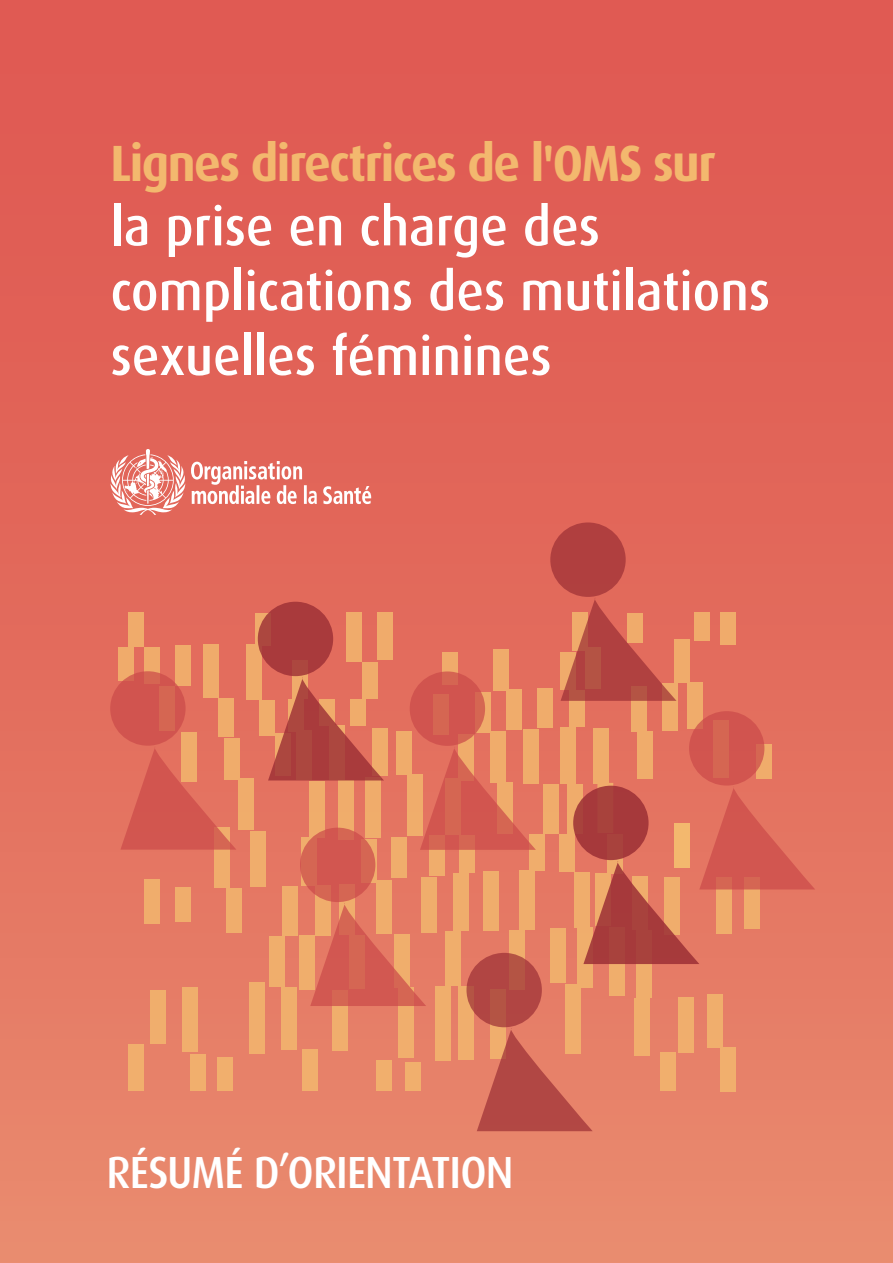
<style>
.page{position:relative;width:893px;height:1263px;background:#fff}
.page>*{position:absolute;margin:0;border:0;box-sizing:border-box;transform-origin:0 0}
.jw_body{font:500 54px/64.8px "Dax Pro";color:#fff;scale:.95 1}
.jw_body-2{font:700 51px "Dax Pro";letter-spacing:-.03em;color:#f3b86e;scale:.95 1}
.jw_body-3{font:500 45px "Dax Pro";letter-spacing:-.025em;color:#fff;scale:.95 1}
</style>
<div class="page">
<div style="left:0;top:0;width:893px;height:1263px;background:linear-gradient(to bottom,#de544f,#e8886d)"></div>
<svg style="left:756px;top:743px;width:16px;height:35px"></svg>
<div style="left:144px;top:879px;width:16px;height:45px;background:#f0ad6c"></div>
<div style="left:175px;top:887px;width:16px;height:35px;background:#f0ad6c"></div>
<div style="left:226px;top:888px;width:16px;height:44px;background:#f0ad6c"></div>
<div style="left:283px;top:886px;width:15px;height:50px;background:#f0ad6c"></div>
<svg style="left:315px;top:895px;width:16px;height:8px"></svg>
<svg style="left:339px;top:898px;width:16px;height:5px"></svg>
<div style="left:376px;top:880px;width:16px;height:54px;background:#f0ad6c"></div>
<div style="left:421px;top:877px;width:16px;height:56px;background:#f0ad6c"></div>
<div style="left:453px;top:873px;width:16px;height:58px;background:#f0ad6c"></div>
<div style="left:483px;top:871px;width:16px;height:59px;background:#f0ad6c"></div>
<div style="left:519px;top:870px;width:16px;height:59px;background:#f0ad6c"></div>
<div style="left:574px;top:872px;width:16px;height:55px;background:#f0ad6c"></div>
<div style="left:238px;top:778px;width:16px;height:51px;background:#f0ac6b"></div>
<div style="left:309px;top:781px;width:16px;height:56px;background:#f0ac6b"></div>
<div style="left:338px;top:780px;width:16px;height:59px;background:#f0ac6b"></div>
<div style="left:365px;top:777px;width:16px;height:61px;background:#f0ac6b"></div>
<div style="left:407px;top:774px;width:16px;height:62px;background:#f0ac6b"></div>
<div style="left:543px;top:784px;width:15px;height:50px;background:#f0ac6b"></div>
<div style="left:567px;top:784px;width:16px;height:49px;background:#f0ac6b"></div>
<div style="left:214px;top:827px;width:16px;height:61px;background:#f0ad6c"></div>
<div style="left:250px;top:831px;width:16px;height:56px;background:#f0ad6c"></div>
<svg style="left:301px;top:837px;width:11px;height:48px"></svg>
<svg style="left:365px;top:839px;width:12px;height:44px"></svg>
<div style="left:391px;top:837px;width:16px;height:40px;background:#f0ad6c"></div>
<div style="left:429px;top:835px;width:16px;height:41px;background:#f0ad6c"></div>
<div style="left:459px;top:835px;width:16px;height:37px;background:#f0ad6c"></div>
<div style="left:529px;top:834px;width:16px;height:36px;background:#f0ad6c"></div>
<div style="left:559px;top:834px;width:16px;height:37px;background:#f0ad6c"></div>
<div style="left:269px;top:936px;width:16px;height:51px;background:#f0ae6c"></div>
<div style="left:299px;top:935px;width:16px;height:55px;background:#f0ae6c"></div>
<div style="left:445px;top:931px;width:16px;height:55px;background:#f0ae6c"></div>
<div style="left:509px;top:930px;width:16px;height:60px;background:#f0ae6c"></div>
<div style="left:550px;top:928px;width:16px;height:55px;background:#f0ae6c"></div>
<div style="left:577px;top:927px;width:16px;height:61px;background:#f0ae6c"></div>
<div style="left:609px;top:927px;width:16px;height:68px;background:#f0ae6c"></div>
<div style="left:636px;top:931px;width:16px;height:67px;background:#f0ae6c"></div>
<div style="left:150px;top:990px;width:16px;height:54px;background:#f0ae6c"></div>
<div style="left:182px;top:987px;width:16px;height:64px;background:#f0ae6c"></div>
<div style="left:249px;top:982px;width:16px;height:72px;background:#f0ae6c"></div>
<div style="left:281px;top:987px;width:16px;height:62px;background:#f0ae6c"></div>
<div style="left:332px;top:990px;width:16px;height:60px;background:#f0ae6d"></div>
<div style="left:398px;top:987px;width:16px;height:71px;background:#f0ae6d"></div>
<div style="left:435px;top:986px;width:16px;height:74px;background:#f0ae6d"></div>
<div style="left:458px;top:986px;width:16px;height:74px;background:#f0ae6d"></div>
<svg style="left:490px;top:1025px;width:16px;height:3px"></svg>
<div style="left:565px;top:984px;width:16px;height:70px;background:#f0ae6c"></div>
<div style="left:678px;top:997px;width:16px;height:56px;background:#f0ae6d"></div>
<div style="left:707px;top:994px;width:15px;height:54px;background:#f0ae6d"></div>
<div style="left:634px;top:998px;width:16px;height:57px;background:#f0ae6d"></div>
<div style="left:219px;top:698px;width:15px;height:39px;background:#f0ac6b"></div>
<div style="left:259px;top:700px;width:16px;height:36px;background:#f0ac6b"></div>
<div style="left:475px;top:692px;width:16px;height:40px;background:#f0ac6b"></div>
<div style="left:506px;top:690px;width:16px;height:40px;background:#f0ac6b"></div>
<div style="left:537px;top:688px;width:16px;height:40px;background:#f0ac6b"></div>
<div style="left:569px;top:690px;width:15px;height:37px;background:#f0ac6b"></div>
<div style="left:631px;top:686px;width:16px;height:45px;background:#f0ac6b"></div>
<div style="left:662px;top:684px;width:16px;height:47px;background:#f0ac6b"></div>
<div style="left:687px;top:683px;width:16px;height:46px;background:#f0ac6b"></div>
<div style="left:181px;top:733px;width:16px;height:49px;background:#f0ac6b"></div>
<div style="left:224px;top:738px;width:16px;height:41px;background:#f0ac6b"></div>
<div style="left:372px;top:729px;width:16px;height:47px;background:#f0ac6b"></div>
<div style="left:396px;top:731px;width:16px;height:43px;background:#f0ac6b"></div>
<div style="left:458px;top:734px;width:16px;height:46px;background:#f0ac6b"></div>
<div style="left:490px;top:731px;width:16px;height:51px;background:#f0ac6b"></div>
<div style="left:523px;top:729px;width:16px;height:54px;background:#f0ac6b"></div>
<div style="left:560px;top:727px;width:16px;height:56px;background:#f0ac6b"></div>
<div style="left:593px;top:728px;width:16px;height:55px;background:#f0ac6b"></div>
<div style="left:637px;top:731px;width:16px;height:48px;background:#f0ac6b"></div>
<svg style="left:597px;top:783px;width:16px;height:3px"></svg>
<div style="left:144px;top:647px;width:16px;height:37px;background:#f0ab6b"></div>
<div style="left:175px;top:646px;width:16px;height:40px;background:#f0ab6b"></div>
<div style="left:203px;top:644px;width:16px;height:53px;background:#f0ab6b"></div>
<div style="left:246px;top:645px;width:16px;height:55px;background:#f0ab6b"></div>
<svg style="left:292px;top:674px;width:16px;height:3px"></svg>
<div style="left:362px;top:661px;width:16px;height:37px;background:#f0ab6b"></div>
<div style="left:560px;top:652px;width:16px;height:38px;background:#f0ab6b"></div>
<div style="left:493px;top:649px;width:16px;height:42px;background:#f0ab6b"></div>
<div style="left:674px;top:640px;width:16px;height:43px;background:#f0ab6b"></div>
<div style="left:442px;top:653px;width:16px;height:32px;background:#f0ab6b"></div>
<svg style="left:255px;top:613px;width:13px;height:33px"></svg>
<div style="left:346px;top:613px;width:16px;height:49px;background:#f0ab6b"></div>
<div style="left:377px;top:613px;width:16px;height:47px;background:#f0ab6b"></div>
<div style="left:694px;top:612px;width:16px;height:28px;background:#f0ab6b"></div>
<div style="left:720px;top:612px;width:16px;height:33px;background:#f0ab6b"></div>
<div style="left:128px;top:612px;width:16px;height:34px;background:#f0ab6b"></div>
<div style="left:118px;top:647px;width:16px;height:34px;background:#f0ab6b"></div>
<div style="left:190px;top:1054px;width:16px;height:37px;background:#f1af6d"></div>
<div style="left:217px;top:1058px;width:16px;height:33px;background:#f1af6d"></div>
<div style="left:302px;top:1049px;width:16px;height:42px;background:#f1af6d"></div>
<div style="left:376px;top:1060px;width:16px;height:31px;background:#f1af6d"></div>
<div style="left:405px;top:1062px;width:16px;height:29px;background:#f1af6d"></div>
<div style="left:660px;top:1052px;width:16px;height:39px;background:#f1af6d"></div>
<div style="left:720px;top:1047px;width:16px;height:44px;background:#f1af6d"></div>
<div style="left:128px;top:1045px;width:16px;height:46px;background:#f1af6d"></div>
<div style="left:258px;top:602px;width:75px;height:74px;background:linear-gradient(to right,#ab403d,#a9393c);border-radius:50%"></div>
<svg style="left:268px;top:677px;width:116px;height:103px;background:#ca6451"></svg>
<div style="left:573px;top:786px;width:76px;height:74px;background:#a8423c;border-radius:50%"></div>
<div style="left:466px;top:953px;width:76px;height:74px;background:linear-gradient(to right,#b34c44,#b24843);border-radius:50%"></div>
<svg style="left:477px;top:1028px;width:116px;height:103px;background:#ce6857"></svg>
<div style="left:550px;top:522px;width:76px;height:75px;background:#b03f3f;border-radius:50%"></div>
<svg style="left:561px;top:598px;width:115px;height:103px;background:#cc6150"></svg>
<div style="left:410px;top:671px;width:75px;height:75px;background:linear-gradient(to right,#d1544f,#d45f51);border-radius:50%"></div>
<svg style="left:420px;top:747px;width:116px;height:103px;background:#dd715a"></svg>
<div style="left:300px;top:828px;width:75px;height:74px;background:linear-gradient(to right,#d46052,#d35c51);border-radius:50%"></div>
<svg style="left:310px;top:903px;width:116px;height:103px;background:#de755d"></svg>
<div style="left:689px;top:711px;width:75px;height:74px;background:linear-gradient(to right,#d35950,#d25950);border-radius:50%"></div>
<svg style="left:583px;top:786px;width:232px;height:178px;background:#d46a57"></svg>
<div style="left:110px;top:671px;width:76px;height:75px;background:linear-gradient(to right,#d1534f,#d35c51);border-radius:50%"></div>
<svg style="left:120px;top:746px;width:116px;height:104px;background:#dc6a59"></svg>
<svg style="left:111px;top:449px;width:260px;height:66px;background:#e7877d"></svg>
<p class="jw_body-2" style="left:111px;top:130px;width:639px">Lignes directrices de l'OMS sur</p>
<p class="jw_body" style="left:111px;top:193px;width:696px">la prise en charge des complications des mutilations sexuelles féminines</p>
<p class="jw_body-3" style="left:107px;top:1144px;width:430px">RÉSUMÉ D’ORIENTATION</p>
</div>
